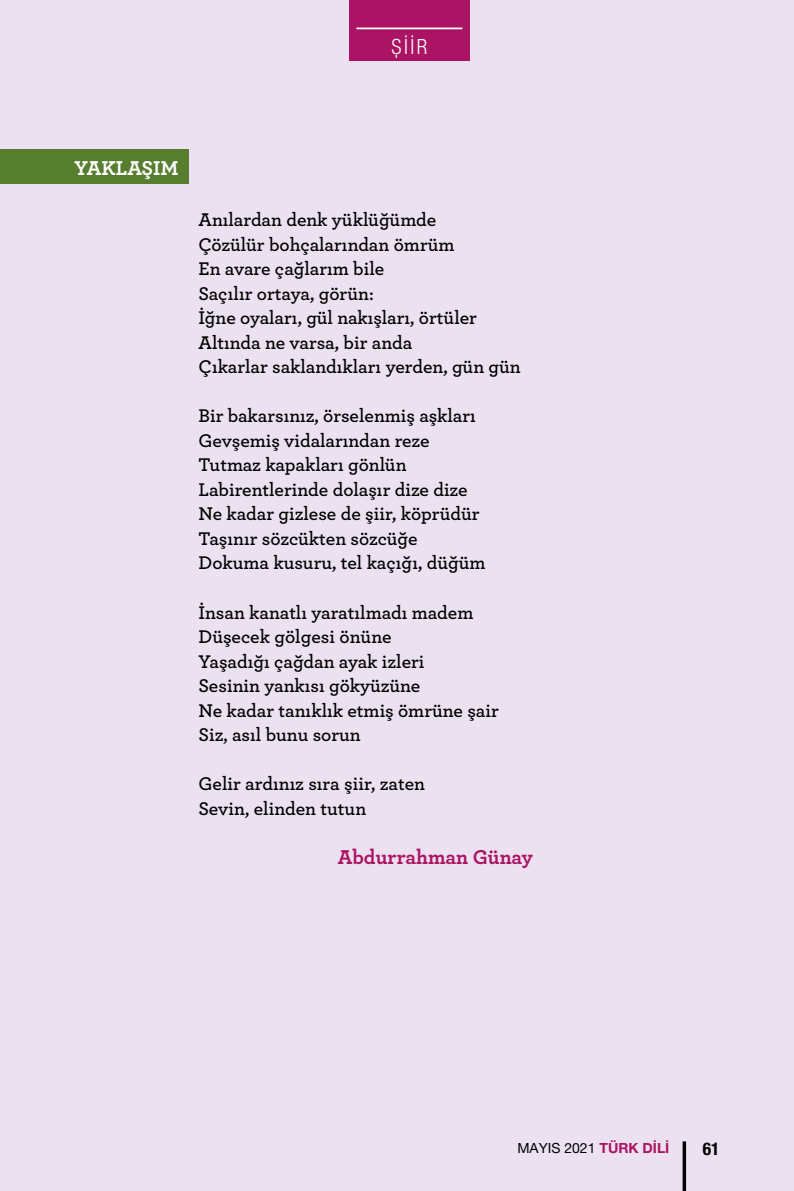
<style>
.page{position:relative;width:794px;height:1191px;background:#ece1f0}
.page>*{position:absolute;margin:0;border:0;box-sizing:border-box;transform-origin:0 0}
.t1{font:700 21px "Archer";letter-spacing:-.005em;color:#ab1464}
.t2{font:700 21px "Archer";color:#fff}
.t3{font:300 condensed 21px "Helvetica Neue LT Pro";color:#fff}
.t4{font:600 19.25px/24.5px "Archer";color:#000}
.t5{font:700 condensed 17.5px "Helvetica Neue LT Pro";color:#000}
.t6{font:14px "Helvetica Neue LT Pro";color:#000}
.s1{font-weight:700;color:#ab1464}
</style>
<div class="page">
<div style="left:349px;top:0;width:120px;height:61px;background:#ab1464"></div>
<hr style="left:356px;top:28px;width:106px;height:1px;background:#fff">
<svg style="left:682px;top:1141px;width:4px;height:50px"></svg>
<div style="left:0;top:149px;width:189px;height:35px;background:#577e2e"></div>
<p class="t3" style="left:391px;top:34px;width:37px">ŞİİR</p>
<p class="t2" style="left:74px;top:151px;width:106px">YAKLAŞIM</p>
<p class="t4" style="left:198px;top:206px;width:324px">Anılardan denk yüklüğümde<br>Çözülür bohçalarından ömrüm<br>En avare çağlarım bile<br>Saçılır ortaya, görün:<br>İğne oyaları, gül nakışları, örtüler<br>Altında ne varsa, bir anda<br>Çıkarlar saklandıkları yerden, gün gün</p>
<p class="t4" style="left:198px;top:402px;width:288px">Bir bakarsınız, örselenmiş aşkları<br>Gevşemiş vidalarından reze<br>Tutmaz kapakları gönlün<br>Labirentlerinde dolaşır dize dize<br>Ne kadar gizlese de şiir, köprüdür<br>Taşınır sözcükten sözcüğe<br>Dokuma kusuru, tel kaçığı, düğüm</p>
<p class="t4" style="left:198px;top:599px;width:302px">İnsan kanatlı yaratılmadı madem<br>Düşecek gölgesi önüne<br>Yaşadığı çağdan ayak izleri<br>Sesinin yankısı gökyüzüne<br>Ne kadar tanıklık etmiş ömrüne şair<br>Siz, asıl bunu sorun</p>
<p class="t4" style="left:198px;top:770px;width:228px">Gelir ardınız sıra şiir, zaten<br>Sevin, elinden tutun</p>
<p class="t1" style="left:338px;top:840px;width:197px">Abdurrahman Günay</p>
<p class="t6" style="left:517px;top:1139px;width:153px">MAYIS 2021 <span class="s1">TÜRK DİLİ</span></p>
<p class="t5" style="left:702px;top:1138px;width:18px">61</p>
</div>
